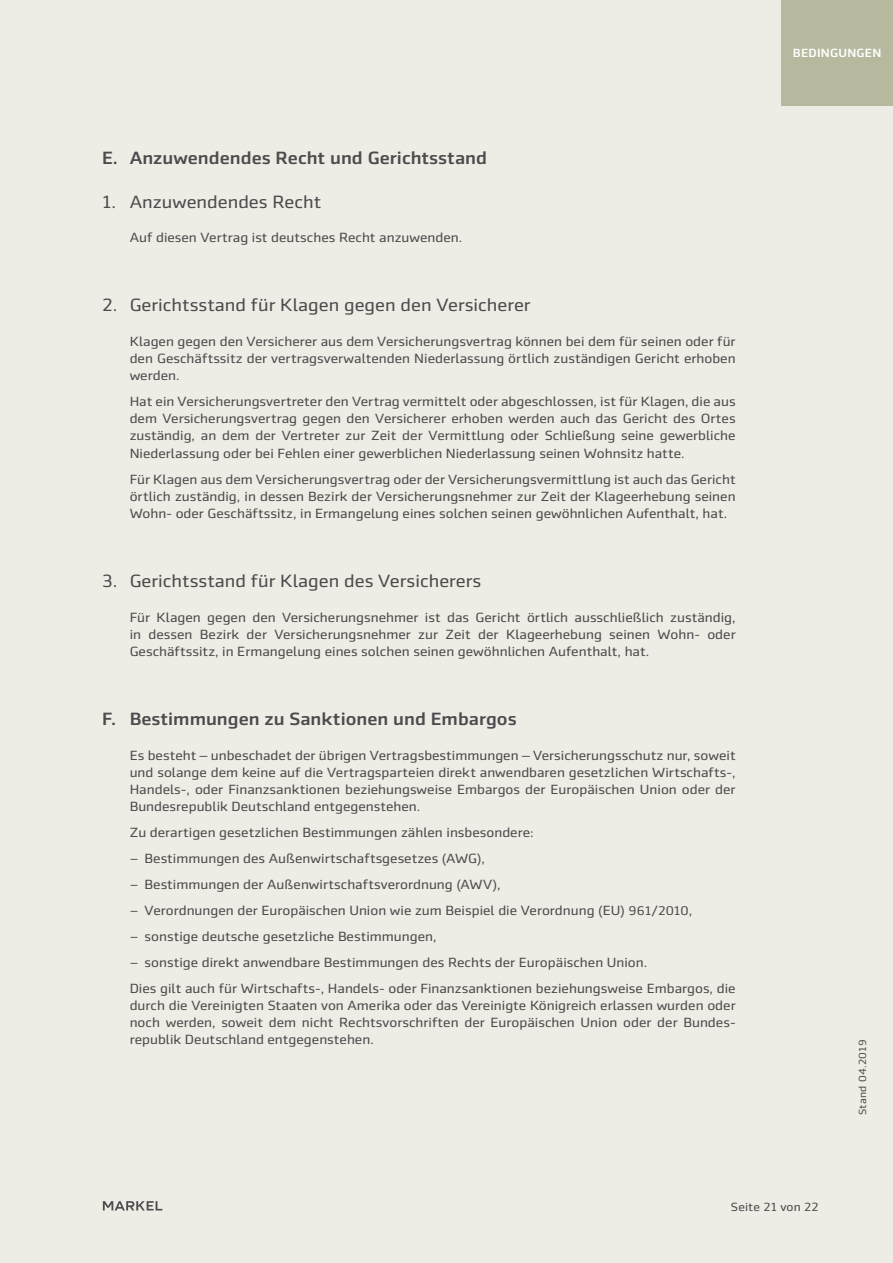
<style>
.page{position:relative;width:893px;height:1263px;background:#eeede5}
.page>*{position:absolute;margin:0;border:0;box-sizing:border-box;transform-origin:0 0}
.t1{font:18px "Markel Sans";color:#4d4b4d}
.t2{font:500 18px "Markel Sans";color:#4d4b4d}
.t3{font:13.5px/17.2px "Markel Sans";color:#4d4b4d;text-align:justify}
.t4{font:12px "Markel Sans";letter-spacing:.01em;color:#4d4b4d}
.t5{font:500 12px "Markel Sans";letter-spacing:.02em;color:#fff}
.t6{font:10.5px "Markel Sans";letter-spacing:.02em;color:#4d4b4d}
.s1{font-size:12.75px}
</style>
<div class="page">
<svg style="left:103px;top:1201px;width:59px;height:9px"></svg>
<div style="left:781px;top:0;width:112px;height:105px;background:#b7b99f"></div>
<h1 class="t2" style="left:102px;top:148px;width:386px">E. Anzuwendendes Recht und Gerichtsstand</h1>
<h1 class="t1" style="left:102px;top:192px;width:221px">1. Anzuwendendes Recht</h1>
<p class="t3" style="left:130px;top:229px;width:334px">Auf diesen Vertrag ist deutsches Recht anzuwenden.</p>
<h1 class="t1" style="left:102px;top:295px;width:430px">2. Gerichtsstand für Klagen gegen den Versicherer</h1>
<p class="t3" style="left:130px;top:332px;width:607px">Klagen gegen den Versicherer aus dem Versicherungsvertrag können bei dem für seinen oder für den Geschäftssitz der vertragsverwaltenden Niederlassung örtlich zuständigen Gericht erhoben werden.</p>
<p class="t3" style="left:130px;top:393px;width:607px">Hat ein Versicherungsvertreter den Vertrag vermittelt oder abgeschlossen, ist für Klagen, die aus dem Versicherungsvertrag gegen den Versicherer erhoben werden auch das Gericht des Ortes zuständig, an dem der Vertreter zur Zeit der Vermittlung oder Schließung seine gewerbliche Niederlassung oder bei Fehlen einer gewerblichen Niederlassung seinen Wohnsitz hatte.</p>
<p class="t3" style="left:130px;top:470px;width:607px">Für Klagen aus dem Versicherungsvertrag oder der Versicherungsvermittlung ist auch das Gericht örtlich zuständig, in dessen Bezirk der Versicherungsnehmer zur Zeit der Klageerhebung seinen Wohn- oder Geschäftssitz, in Ermangelung eines solchen seinen gewöhnlichen Aufenthalt, hat.</p>
<h1 class="t1" style="left:102px;top:571px;width:381px">3. Gerichtsstand für Klagen des Versicherers</h1>
<p class="t3" style="left:130px;top:608px;width:607px">Für Klagen gegen den Versicherungsnehmer ist das Gericht örtlich ausschließlich zuständig, in dessen Bezirk der Versicherungsnehmer zur Zeit der Klageerhebung seinen Wohn- oder Geschäftssitz, in Ermangelung eines solchen seinen gewöhnlichen Aufenthalt, hat.</p>
<h1 class="t2" style="left:102px;top:709px;width:416px">F. Bestimmungen zu Sanktionen und Embargos</h1>
<p class="t3" style="left:130px;top:746px;width:607px">Es besteht – unbeschadet der übrigen Vertragsbestimmungen – Versicherungsschutz nur, soweit und solange dem keine auf die Vertragsparteien direkt anwendbaren gesetzlichen Wirtschafts-, Handels-, oder Finanzsanktionen beziehungsweise Embargos der Europäischen Union oder der Bundesrepublik Deutschland entgegenstehen.</p>
<p class="t3" style="left:130px;top:820px;width:607px;line-height:25.8px;text-align:left">Zu derartigen gesetzlichen Bestimmungen zählen insbesondere:<br>‒ Bestimmungen des Außenwirtschaftsgesetzes (AWG),<br>‒ Bestimmungen der Außenwirtschaftsverordnung (AWV),<br>‒ Verordnungen der Europäischen Union wie zum Beispiel die Verordnung (EU) <span class="s1">961</span>/<span class="s1">2010</span>,<br>‒ sonstige deutsche gesetzliche Bestimmungen,<br>‒ sonstige direkt anwendbare Bestimmungen des Rechts der Europäischen Union.<br>Dies gilt auch für Wirtschafts-, Handels- oder Finanzsanktionen beziehungsweise Embargos, die</p>
<p class="t3" style="left:130px;top:997px;width:607px;text-align:left">durch die Vereinigten Staaten von Amerika oder das Vereinigte Königreich erlassen wurden oder noch werden, soweit dem nicht Rechtsvorschriften der Europäischen Union oder der Bundes&shy;republik Deutschland entgegenstehen.</p>
<p class="t5" style="left:793px;top:46px;width:90px">BEDINGUNGEN</p>
<p class="t6" style="left:857px;top:1115px;width:77px;rotate:-90deg">Stand 04.2019</p>
<p class="t4" style="left:731px;top:1200px;width:89px">Seite 21 von 22</p>
</div>
